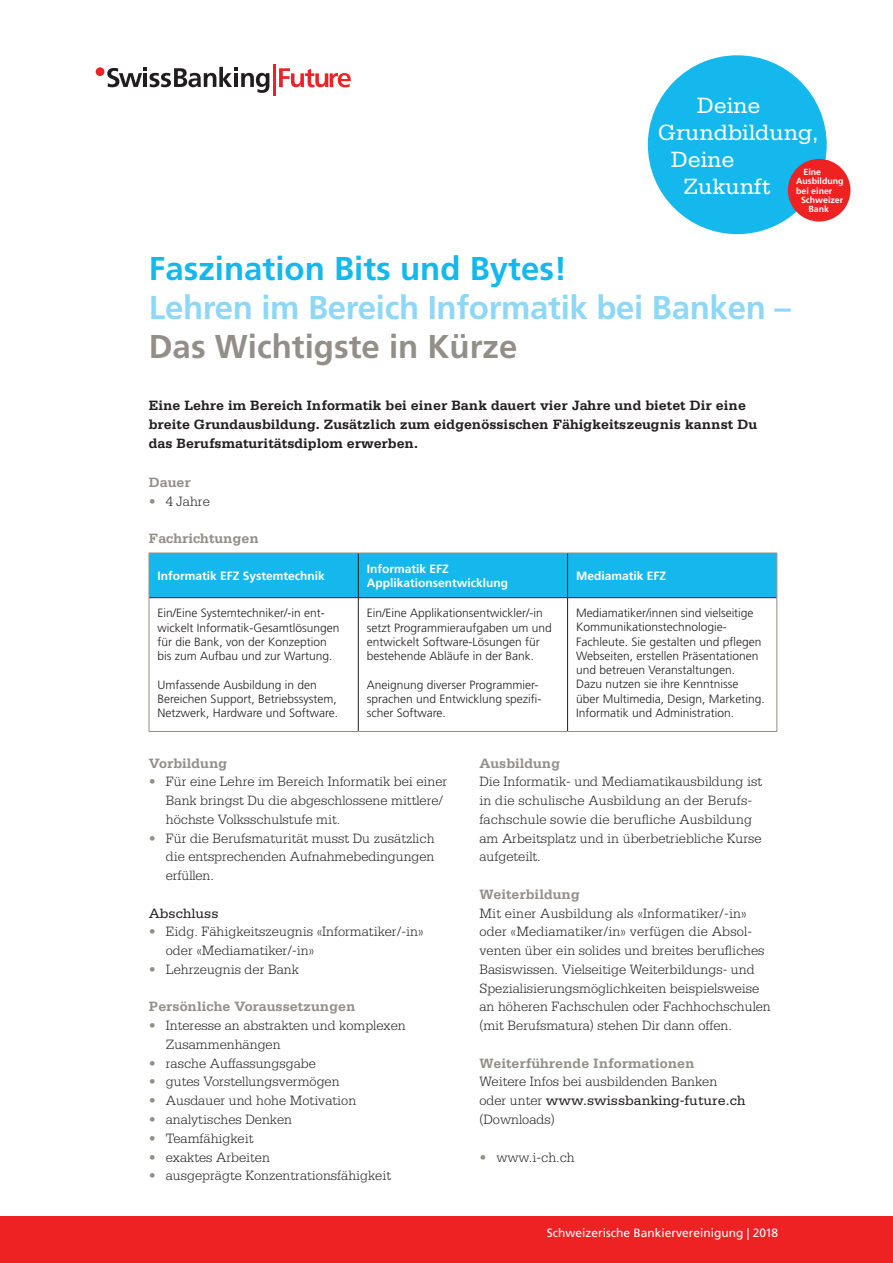
<style>
.page{position:relative;width:893px;height:1263px;background:#fff}
.page>*{position:absolute;margin:0;border:0;box-sizing:border-box;transform-origin:0 0}
.t1{font:700 33px "Frutiger LT";letter-spacing:-.01em;color:#8dd7f7}
.t2{font:700 33px "Frutiger LT";color:#15b8ec}
.t3{font:700 33px "Frutiger LT";color:#938e87}
.t4{font:23.4px "Serifa LT";color:#fff}
.t5{font:300 14.25px/18.8px "Serifa LT";color:#231f20}
.t6{font:700 14.25px/18.8px "Serifa LT";color:#231f20}
.t7{font:700 14.25px "Serifa LT";color:#938e87}
.t8{font:14.25px "Serifa LT";color:#231f20}
.t9{font:300 12px/14.2px "Frutiger LT";color:#231f20}
.t10{font:700 12px/14.4px "Frutiger LT";color:#fff}
.t11{font:12px "Frutiger LT";color:#fff}
.t12{font:700 8.85px "Frutiger LT";color:#fff}
.s1{color:#938e87}
.s2{font-weight:400}
</style>
<div class="page">
<div style="left:0;top:1216px;width:893px;height:47px;background:#ee2123"></div>
<div style="left:648px;top:55px;width:179px;height:179px;background:#15b8ec;border-radius:50%"></div>
<div style="left:788px;top:159px;width:62px;height:63px;background:#ee2123;border-radius:50%"></div>
<div style="left:150px;top:554px;width:627px;height:43px;background:#15b8ec"></div>
<hr style="left:358px;top:553px;width:1px;height:44px;background:#231f20">
<hr style="left:567px;top:553px;width:1px;height:44px;background:#231f20">
<hr style="left:149px;top:597px;width:209px;height:1px;background:#231f20">
<hr style="left:358px;top:597px;width:210px;height:1px;background:#231f20">
<hr style="left:358px;top:598px;width:1px;height:133px;background:#231f20">
<hr style="left:568px;top:597px;width:209px;height:1px;background:#231f20">
<hr style="left:567px;top:598px;width:1px;height:133px;background:#231f20">
<hr style="left:149px;top:553px;width:209px;height:1px;background:#938e87">
<hr style="left:149px;top:553px;width:1px;height:45px;background:#938e87">
<hr style="left:358px;top:553px;width:210px;height:1px;background:#938e87">
<hr style="left:568px;top:553px;width:209px;height:1px;background:#938e87">
<hr style="left:777px;top:553px;width:1px;height:45px;background:#938e87">
<hr style="left:149px;top:598px;width:1px;height:133px;background:#938e87">
<hr style="left:777px;top:598px;width:1px;height:133px;background:#938e87">
<hr style="left:149px;top:731px;width:209px;height:1px;background:#938e87">
<hr style="left:358px;top:731px;width:210px;height:1px;background:#938e87">
<hr style="left:568px;top:731px;width:209px;height:1px;background:#938e87">
<svg style="left:107px;top:67px;width:162px;height:26px"></svg>
<div style="left:96px;top:67px;width:8px;height:9px;background:#ec2226;border-radius:50%"></div>
<hr style="left:273px;top:64px;width:2px;height:32px;background:#ec2226">
<svg style="left:279px;top:68px;width:72px;height:19px"></svg>
<h2 class="t4" style="left:697px;top:93px;width:65px">Deine</h2>
<h2 class="t4" style="left:658px;top:120px;width:162px">Grundbildung,</h2>
<h2 class="t4" style="left:671px;top:146px;width:65px">Deine</h2>
<h2 class="t4" style="left:684px;top:173px;width:88px">Zukunft</h2>
<p class="t12" style="left:803px;top:166px;width:19px">Eine</p>
<p class="t12" style="left:796px;top:176px;width:49px">Ausbildung</p>
<p class="t12" style="left:796px;top:185px;width:38px">bei einer</p>
<p class="t12" style="left:801px;top:195px;width:44px">Schweizer</p>
<p class="t12" style="left:808px;top:204px;width:22px">Bank</p>
<h1 class="t2" style="left:149px;top:249px;width:420px">Faszination Bits und Bytes!</h1>
<h1 class="t1" style="left:149px;top:288px;width:643px">Lehren im Bereich Informatik bei Banken –</h1>
<h1 class="t3" style="left:149px;top:327px;width:370px">Das Wichtigste in Kürze</h1>
<p class="t6" style="left:149px;top:396px;width:610px">Eine Lehre im Bereich Informatik bei einer Bank dauert vier Jahre und bietet Dir eine breite Grundausbildung. Zusätzlich zum eidgenössischen Fähigkeitszeugnis kannst Du das Berufsmaturitätsdiplom erwerben.</p>
<p class="t7" style="left:149px;top:474px;width:43px">Dauer</p>
<p class="t5" style="left:149px;top:492px;width:62px"><span class="s1">•</span> 4 Jahre</p>
<p class="t7" style="left:149px;top:530px;width:112px">Fachrichtungen</p>
<p class="t10" style="left:158px;top:568px;width:169px">Informatik EFZ Systemtechnik</p>
<p class="t10" style="left:367px;top:561px;width:143px">Informatik EFZ<br>Applikationsentwicklung</p>
<p class="t10" style="left:576px;top:568px;width:92px">Mediamatik EFZ</p>
<p class="t9" style="left:158px;top:606px;width:183px">Ein/Eine Systemtechniker/-in ent&shy;wickelt Informatik-Gesamtlösungen für die Bank, von der Konzeption bis zum Aufbau und zur Wartung.</p>
<p class="t9" style="left:158px;top:677px;width:182px">Umfassende Ausbildung in den<br>Bereichen Support, Betriebssystem,<br>Netzwerk, Hardware und Software.</p>
<p class="t9" style="left:576px;top:606px;width:190px">Mediamatiker/innen sind vielseitige Kommunikationstechnologie-Fachleute. Sie gestalten und pflegen Webseiten, erstellen Präsentationen und betreuen Veranstaltungen.<br>Dazu nutzen sie ihre Kenntnisse über Multimedia, Design, Marketing.<br>Informatik und Administration.</p>
<p class="t9" style="left:367px;top:606px;width:187px">Ein/Eine Applikationsentwickler/-in setzt Programmieraufgaben um und entwickelt Software-Lösungen für bestehende Abläufe in der Bank.</p>
<p class="t9" style="left:367px;top:677px;width:176px">Aneignung diverser Programmier&shy;sprachen und Entwicklung spezifi&shy;scher Software.</p>
<p class="t7" style="left:149px;top:755px;width:80px">Vorbildung</p>
<p class="t5" style="left:166px;top:772px;width:283px;text-indent:-17px"><span class="s1">•</span> Für eine Lehre im Bereich Informatik bei einer<br>Bank bringst Du die abgeschlossene mittlere/ höchste Volksschulstufe mit.</p>
<p class="t5" style="left:166px;top:829px;width:270px;text-align:justify;text-indent:-17px"><span class="s1">•</span> Für die Berufsmaturität musst Du zusätzlich die entsprechenden Aufnahmebedingungen erfüllen.</p>
<p class="t8" style="left:149px;top:905px;width:71px">Abschluss</p>
<p class="t5" style="left:166px;top:922px;width:259px;text-indent:-17px"><span class="s1">•</span> Eidg. Fähigkeitszeugnis «Informatiker/-in» oder «Mediamatiker/-in»</p>
<p class="t5" style="left:149px;top:960px;width:152px"><span class="s1">•</span> Lehrzeugnis der Bank</p>
<p class="t7" style="left:149px;top:998px;width:208px">Persönliche Voraussetzungen</p>
<p class="t5" style="left:166px;top:1016px;width:241px;text-indent:-17px"><span class="s1">•</span> Interesse an abstrakten und komplexen<br>Zusammenhängen</p>
<p class="t5" style="left:149px;top:1054px;width:169px"><span class="s1">•</span> rasche Auffassungsgabe</p>
<p class="t5" style="left:149px;top:1072px;width:192px"><span class="s1">•</span> gutes Vorstellungsvermögen</p>
<p class="t5" style="left:149px;top:1091px;width:209px"><span class="s1">•</span> Ausdauer und hohe Motivation</p>
<p class="t5" style="left:149px;top:1110px;width:145px"><span class="s1">•</span> analytisches Denken</p>
<p class="t5" style="left:149px;top:1129px;width:106px"><span class="s1">•</span> Teamfähigkeit</p>
<p class="t5" style="left:149px;top:1147px;width:123px"><span class="s1">•</span> exaktes Arbeiten</p>
<p class="t5" style="left:149px;top:1166px;width:244px"><span class="s1">•</span> ausgeprägte Konzentrationsfähigkeit</p>
<p class="t7" style="left:479px;top:754px;width:82px">Ausbildung</p>
<p class="t5" style="left:479px;top:772px;width:284px">Die Informatik- und Mediamatikausbildung ist in die schulische Ausbildung an der Berufs&shy;fachschule sowie die berufliche Ausbildung am Arbeitsplatz und in überbetriebliche Kurse aufgeteilt.</p>
<p class="t7" style="left:479px;top:886px;width:102px">Weiterbildung</p>
<p class="t5" style="left:479px;top:904px;width:293px">Mit einer Ausbildung als «Informatiker/-in» oder «Mediamatiker/in» verfügen die Absol&shy;venten über ein solides und breites berufliches Basiswissen. Vielseitige Weiterbildungs- und Spezialisierungsmöglichkeiten beispielsweise an höheren Fachschulen oder Fachhochschulen (mit Berufsmatura) stehen Dir dann offen.</p>
<p class="t7" style="left:479px;top:1055px;width:217px">Weiterführende Informationen</p>
<p class="t5" style="left:479px;top:1072px;width:268px">Weitere Infos bei ausbildenden Banken oder unter <span class="s2">www.swissbanking-future.ch </span>(Downloads)</p>
<p class="t5" style="left:479px;top:1147px;width:97px"><span class="s1">•</span> www.i-ch.ch</p>
<p class="t11" style="left:547px;top:1226px;width:233px">Schweizerische Bankiervereinigung | 2018</p>
</div>
